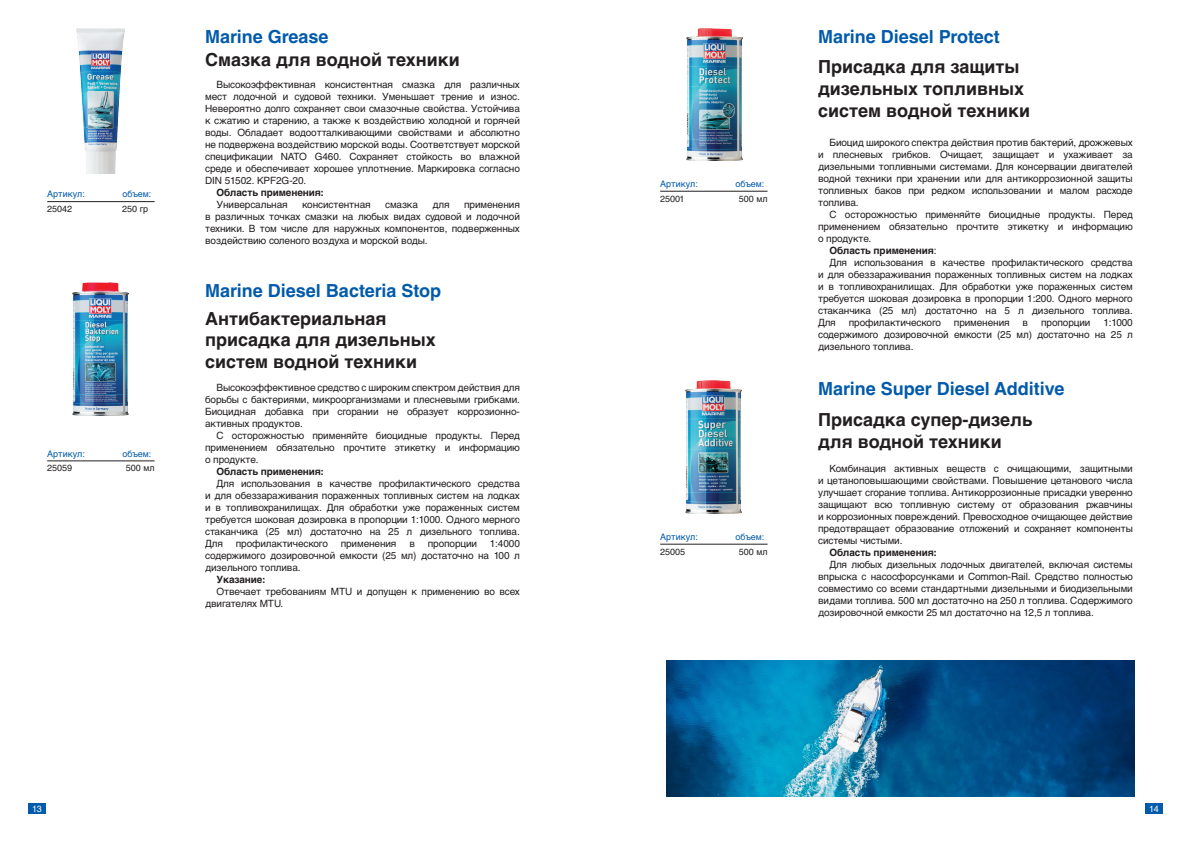
<style>
.page{position:relative;width:1191px;height:842px;background:#fff}
.page>*{position:absolute;margin:0;border:0;box-sizing:border-box;transform-origin:0 0}
.t1{font:700 18px/21.6px "Helvetica C";color:#231f20}
.t2{font:700 18px "Helvetica C";color:#015aaa}
.t3{font:10px/12px "Helvetica C";letter-spacing:-.01em;color:#231f20;text-align:justify}
.t4{font:700 10px "Helvetica C";letter-spacing:-.01em;color:#231f20}
.t5{font:9px "Helvetica C";color:#015aaa}
.t6{font:9px "Helvetica C";color:#231f20}
.t7{font:9px "Helvetica C";color:#fff}
.s1{font-weight:400}
</style>
<div class="page">
<div style="left:28px;top:803px;width:17px;height:11px;background:#015aaa"></div>
<div style="left:1145px;top:803px;width:17px;height:11px;background:#015aaa"></div>
<hr style="left:47px;top:201px;width:108px;height:1px;background:#231f20">
<img style="left:77px;top:28px;width:47px;height:145px">
<hr style="left:660px;top:544px;width:107px;height:1px;background:#231f20">
<hr style="left:660px;top:191px;width:107px;height:1px;background:#231f20">
<img style="left:686px;top:28px;width:56px;height:133px">
<img style="left:686px;top:380px;width:56px;height:134px">
<img style="left:666px;top:660px;width:468px;height:136px">
<hr style="left:47px;top:460px;width:108px;height:1px;background:#231f20">
<img style="left:73px;top:283px;width:55px;height:132px">
<p class="t5" style="left:47px;top:189px;width:39px">Артикул:</p>
<p class="t5" style="left:122px;top:189px;width:31px">объем:</p>
<p class="t6" style="left:47px;top:204px;width:27px">25042</p>
<p class="t6" style="left:122px;top:204px;width:28px">250 гр</p>
<p class="t5" style="left:47px;top:448px;width:39px">Артикул:</p>
<p class="t5" style="left:122px;top:448px;width:31px">объем:</p>
<p class="t6" style="left:47px;top:463px;width:27px">25059</p>
<p class="t6" style="left:126px;top:463px;width:30px">500 мл</p>
<p class="t2" style="left:205px;top:26px;width:125px">Marine Grease</p>
<p class="t1" style="left:205px;top:49px;width:256px">Смазка для водной техники</p>
<p class="t3" style="left:205px;top:78px;width:316px;text-align:left;text-indent:11px">Высокоэффективная консистентная смазка для различных мест лодочной и судовой техники. Уменьшает трение и износ.<br>Невероятно долго сохраняет свои смазочные свойства. Устойчива к сжатию и старению, а также к воздействию холодной и горячей воды. Обладает водоотталкивающими свойствами и абсолютно не подвержена воздействию морской воды. Соответствует морской спецификации NATO G460. Сохраняет стойкость во влажной среде и обеспечивает хорошее уплотнение. Маркировка согласно DIN 51502. KPF2G-20.</p>
<p class="t4" style="left:216px;top:187px;width:109px">Область применения:</p>
<p class="t3" style="left:216px;top:198px;width:73px">Универсальная</p>
<p class="t3" style="left:302px;top:198px;width:70px">консистентная</p>
<p class="t3" style="left:385px;top:198px;width:34px">смазка</p>
<p class="t3" style="left:432px;top:198px;width:19px">для</p>
<p class="t3" style="left:205px;top:198px;width:316px;text-indent:259px">применения в различных точках смазки на любых видах судовой и лодочной техники. В том числе для наружных компонентов, подверженных воздействию соленого воздуха и морской воды.</p>
<p class="t2" style="left:205px;top:280px;width:237px">Marine Diesel Bacteria Stop</p>
<p class="t1" style="left:205px;top:308px;width:232px">Антибактериальная присадка для дизельных систем водной техники</p>
<p class="t3" style="left:205px;top:381px;width:316px;text-align:left;text-indent:11px">Высокоэффективное средство с широким спектром действия для борьбы с бактериями, микроорганизмами и плесневыми грибками.<br>Биоцидная добавка при сгорании не образует коррозионно&shy;активных продуктов.</p>
<p class="t3" style="left:205px;top:429px;width:316px;text-indent:11px">С осторожностью применяйте биоцидные продукты. Перед применением обязательно прочтите этикетку и информацию о продукте.</p>
<p class="t4" style="left:216px;top:466px;width:109px">Область применения:</p>
<p class="t3" style="left:205px;top:477px;width:316px;text-align:left;text-indent:11px">Для использования в качестве профилактического средства и для обеззараживания пораженных топливных систем на лодках и в топливохранилищах. Для обработки уже пораженных систем требуется шоковая дозировка в пропорции 1:1000. Одного мерного стаканчика (25 мл) достаточно на 25 л дизельного топлива.<br>Для</p>
<p class="t3" style="left:236px;top:537px;width:94px">профилактического</p>
<p class="t3" style="left:341px;top:537px;width:57px">применения</p>
<p class="t3" style="left:409px;top:537px;width:7px">в</p>
<p class="t3" style="left:428px;top:537px;width:51px">пропорции</p>
<p class="t3" style="left:205px;top:537px;width:316px;text-indent:285px">1:4000 содержимого дозировочной емкости (25 мл) достаточно на 100 л дизельного топлива.</p>
<p class="t4" style="left:216px;top:574px;width:50px">Указание:</p>
<p class="t3" style="left:205px;top:585px;width:316px;text-indent:11px">Отвечает требованиям MTU и допущен к применению во всех двигателях MTU.</p>
<p class="t5" style="left:660px;top:179px;width:39px">Артикул:</p>
<p class="t5" style="left:735px;top:179px;width:31px">объем:</p>
<p class="t6" style="left:660px;top:193px;width:26px">25001</p>
<p class="t6" style="left:739px;top:193px;width:30px">500 мл</p>
<p class="t5" style="left:660px;top:532px;width:39px">Артикул:</p>
<p class="t5" style="left:735px;top:532px;width:31px">объем:</p>
<p class="t6" style="left:660px;top:546px;width:27px">25005</p>
<p class="t6" style="left:739px;top:546px;width:30px">500 мл</p>
<p class="t2" style="left:818px;top:26px;width:183px">Marine Diesel Protect</p>
<p class="t1" style="left:818px;top:56px;width:213px">Присадка для защиты дизельных топливных систем водной техники</p>
<p class="t3" style="left:818px;top:137px;width:316px;text-indent:11px">Биоцид широкого спектра действия против бактерий, дрожжевых и плесневых грибков. Очищает, защищает и ухаживает за дизельными топливными системами. Для консервации двигателей водной техники при хранении или для антикоррозионной защиты топливных баков при редком использовании и малом расходе топлива.</p>
<p class="t3" style="left:818px;top:209px;width:316px;text-indent:11px">С осторожностью применяйте биоцидные продукты. Перед применением обязательно прочтите этикетку и информацию о продукте.</p>
<p class="t4" style="left:829px;top:245px;width:109px">Область применения<span class="s1">:</span></p>
<p class="t3" style="left:818px;top:257px;width:316px;text-align:left;text-indent:11px">Для использования в качестве профилактического средства и для обеззараживания пораженных топливных систем на лодках и в топливохранилищах. Для обработки уже пораженных систем требуется шоковая дозировка в пропорции 1:200. Одного мерного стаканчика (25 мл) достаточно на 5 л дизельного топлива.<br>Для</p>
<p class="t3" style="left:849px;top:317px;width:94px">профилактического</p>
<p class="t3" style="left:954px;top:317px;width:57px">применения</p>
<p class="t3" style="left:1022px;top:317px;width:7px">в</p>
<p class="t3" style="left:1041px;top:317px;width:51px">пропорции</p>
<p class="t3" style="left:818px;top:317px;width:316px;text-indent:285px">1:1000 содержимого дозировочной емкости (25 мл) достаточно на 25 л дизельного топлива.</p>
<p class="t2" style="left:818px;top:379px;width:248px">Marine Super Diesel Additive</p>
<p class="t1" style="left:818px;top:409px;width:216px">Присадка супер-дизель для водной техники</p>
<p class="t3" style="left:818px;top:462px;width:316px;text-indent:11px">Комбинация активных веществ с очищающими, защитными и цетаноповышающими свойствами. Повышение цетанового числа улучшает сгорание топлива. Антикоррозионные присадки уверенно защищают всю топливную систему от образования ржавчины и коррозионных повреждений. Превосходное очищающее действие предотвращает образование отложений и сохраняет компоненты системы чистыми.</p>
<p class="t4" style="left:829px;top:547px;width:109px">Область применения:</p>
<p class="t3" style="left:818px;top:558px;width:316px;text-indent:11px">Для любых дизельных лодочных двигателей, включая системы впрыска с насосфорсунками и Common-Rail. Средство полностью совместимо со всеми стандартными дизельными и биодизельными видами топлива. 500 мл достаточно на 250 л топлива. Содержимого дозировочной емкости 25 мл достаточно на 12,5 л топлива.</p>
<p class="t7" style="left:32px;top:803px;width:11px">13</p>
<p class="t7" style="left:1149px;top:803px;width:11px">14</p>
</div>
